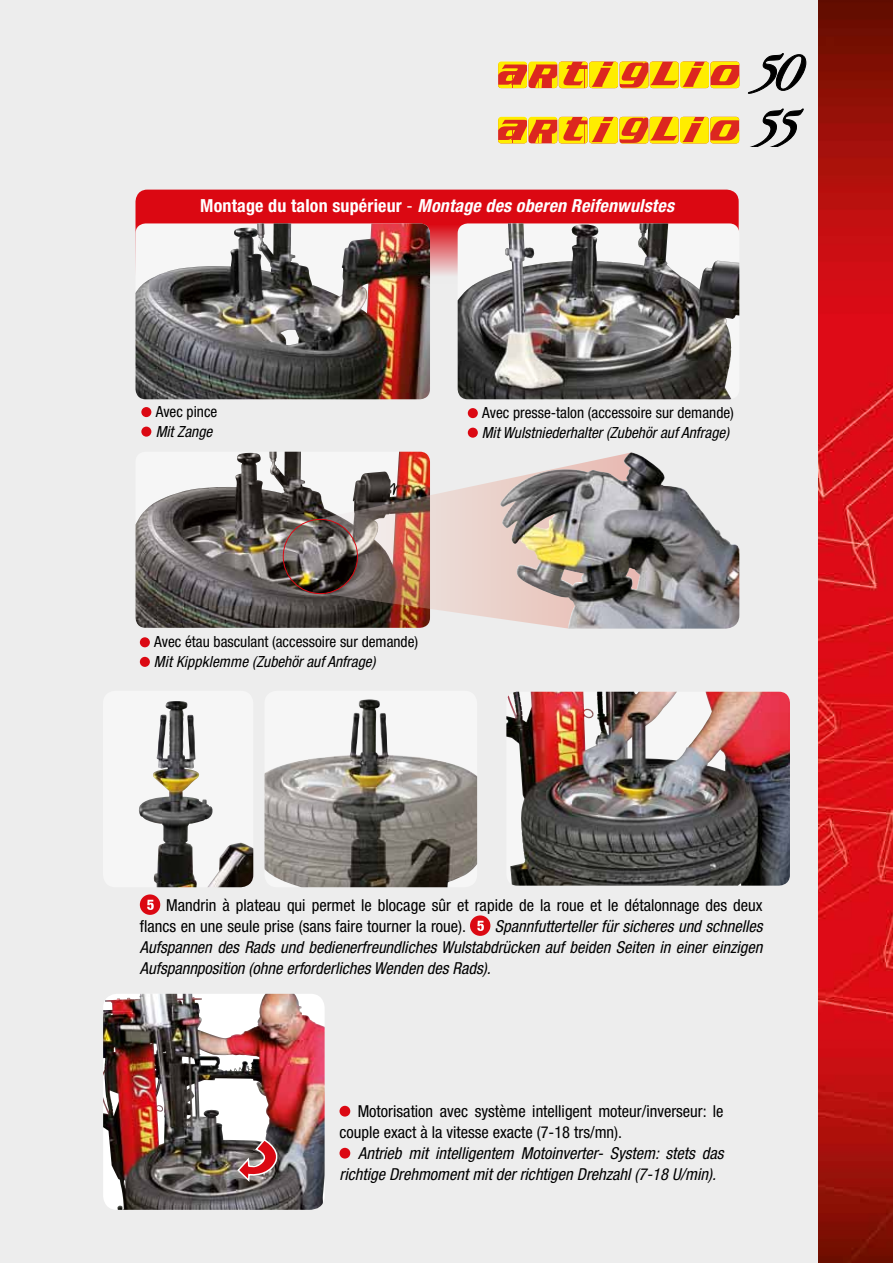
<style>
.page{position:relative;width:893px;height:1263px;background:#fff}
.page>*{position:absolute;margin:0;border:0;box-sizing:border-box;transform-origin:0 0}
.t1{font:italic 700 condensed 18px "Helvetica Neue LT Std";letter-spacing:.01em;color:#fff}
.t2{font:italic condensed 16.5px/21px "Helvetica Neue LT Std";color:#000;text-align:justify}
.t3{font:condensed 16.5px/21px "Helvetica Neue LT Std";color:#000}
.t4{font:condensed 15.3px "Helvetica Neue LT Std";color:#000}
.t5{font:italic condensed 15.3px "Helvetica Neue LT Std";color:#000}
.s1{font-style:normal}
.s2{font-weight:400;font-style:normal}
</style>
<div class="page">
<div style="left:0;top:0;width:818px;height:1263px;background:#ededed"></div>
<img style="left:819px;top:0;width:74px;height:1263px">
<div style="left:103px;top:691px;width:150px;height:196px;background:#f6f6f6;border-radius:13px"></div>
<img style="left:138px;top:701px;width:102px;height:186px">
<img style="left:506px;top:692px;width:284px;height:194px;border-radius:11px">
<img style="left:584px;top:692px;width:128px;height:68px">
<div style="left:264px;top:691px;width:213px;height:196px;background:#f6f6f6;border-radius:13px"></div>
<img style="left:264px;top:699px;width:213px;height:188px">
<div style="left:135px;top:190px;width:604px;height:95px;background:#db0812;border-radius:12px"></div>
<img style="left:135px;top:223px;width:295px;height:176px;border-radius:10px">
<img style="left:234px;top:223px;width:137px;height:74px">
<svg style="left:458px;top:223px;width:281px;height:176px;background:#7c7a77"></svg>
<img style="left:508px;top:223px;width:140px;height:44px">
<svg style="left:135px;top:452px;width:295px;height:176px"></svg>
<img style="left:269px;top:452px;width:44px;height:73px">
<img style="left:313px;top:452px;width:187px;height:176px">
<div style="left:283px;top:519px;width:75px;height:75px;border:1px solid #db0812;border-radius:50%"></div>
<img style="left:500px;top:452px;width:239px;height:177px">
<img style="left:103px;top:994px;width:222px;height:216px;border-radius:14px">
<img style="left:103px;top:994px;width:162px;height:95px">
<img style="left:103px;top:1140px;width:248px;height:70px">
<svg style="left:748px;top:53px;width:58px;height:41px"></svg>
<svg style="left:498px;top:62px;width:241px;height:26px;background:#ee9317"></svg>
<svg style="left:750px;top:108px;width:54px;height:39px"></svg>
<svg style="left:498px;top:117px;width:241px;height:26px;background:#ee9317"></svg>
<div style="left:140px;top:894px;width:20px;height:21px;background:#db0812;border-radius:50%"></div>
<svg style="left:147px;top:900px;width:7px;height:10px"></svg>
<div style="left:470px;top:915px;width:20px;height:21px;background:#db0812;border-radius:50%"></div>
<svg style="left:477px;top:921px;width:7px;height:10px"></svg>
<div style="left:468px;top:408px;width:10px;height:10px;background:#db0812;border-radius:50%"></div>
<div style="left:468px;top:428px;width:10px;height:10px;background:#db0812;border-radius:50%"></div>
<div style="left:140px;top:637px;width:10px;height:10px;background:#db0812;border-radius:50%"></div>
<div style="left:140px;top:657px;width:10px;height:10px;background:#db0812;border-radius:50%"></div>
<div style="left:141px;top:407px;width:10px;height:10px;background:#db0812;border-radius:50%"></div>
<div style="left:141px;top:427px;width:10px;height:10px;background:#db0812;border-radius:50%"></div>
<div style="left:339px;top:1106px;width:11px;height:10px;background:#db0812;border-radius:50%"></div>
<div style="left:339px;top:1148px;width:11px;height:10px;background:#db0812;border-radius:50%"></div>
<p class="t1" style="left:200px;top:195px;width:475px"><span class="s1">Montage du talon supérieur</span> <span class="s2">-</span> Montage des oberen Reifenwulstes</p>
<p class="t4" style="left:156px;top:403px;width:63px">Avec pince</p>
<p class="t5" style="left:156px;top:422px;width:58px">Mit Zange</p>
<p class="t4" style="left:482px;top:404px;width:253px">Avec presse-talon (accessoire sur demande)</p>
<p class="t5" style="left:482px;top:423px;width:249px">Mit Wulstniederhalter (Zubehör auf Anfrage)</p>
<p class="t4" style="left:154px;top:633px;width:266px">Avec étau basculant (accessoire sur demande)</p>
<p class="t5" style="left:154px;top:653px;width:223px">Mit Kippklemme (Zubehör auf Anfrage)</p>
<p class="t3" style="left:140px;top:894px;width:624px;text-indent:26px">Mandrin à plateau qui permet le blocage sûr et rapide de la roue et le détalonnage des deux flancs en une seule prise (sans faire tourner la roue).</p>
<p class="t2" style="left:140px;top:916px;width:624px;text-indent:355px">Spannfutterteller für sicheres und schnelles Aufspannen des Rads und bedienerfreundliches Wulstabdrücken auf beiden Seiten in einer einzigen Aufspannposition (ohne erforderliches Wenden des Rads).</p>
<p class="t3" style="left:339px;top:1100px;width:385px;text-indent:18px">Motorisation avec système intelligent moteur/inverseur: le couple exact à la vitesse exacte (7-18 trs/mn).</p>
<p class="t2" style="left:339px;top:1142px;width:385px;text-indent:19px">Antrieb mit intelligentem Motoinverter- System: stets das richtige Drehmoment mit der richtigen Drehzahl (7-18 U/min).</p>
</div>
